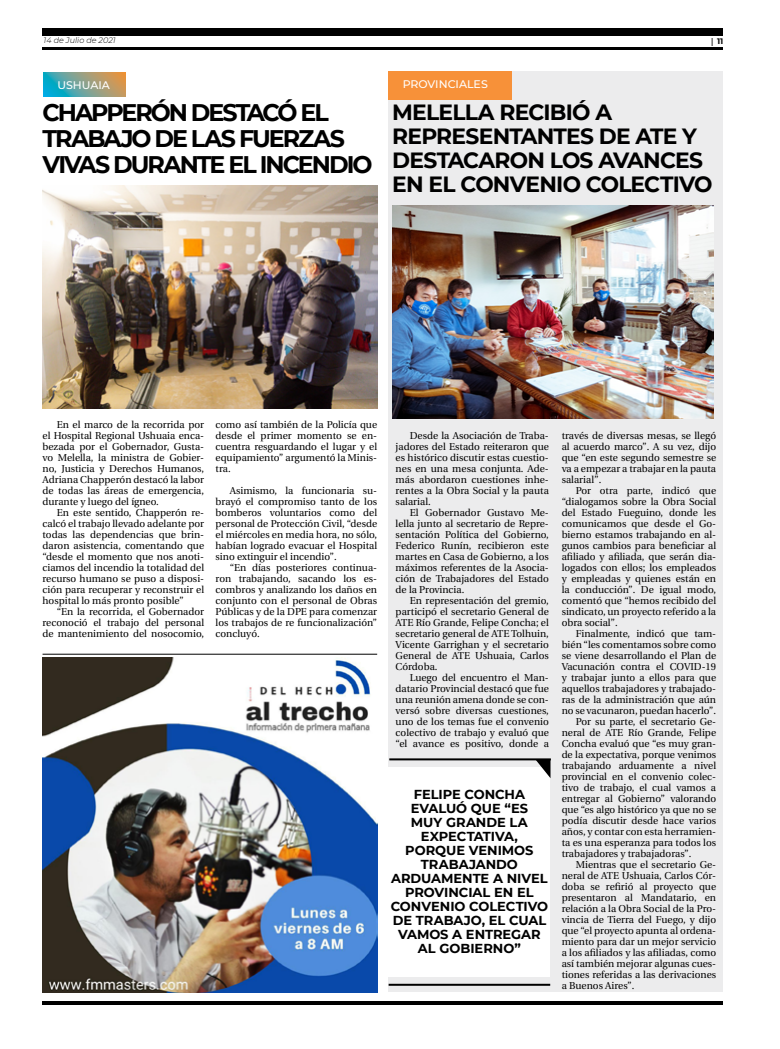
<style>
.page{position:relative;width:780px;height:1049px;background:#fff}
.page>*{position:absolute;margin:0;border:0;box-sizing:border-box;transform-origin:0 0}
.t1{font:700 24px/26px "Montserrat";letter-spacing:-.085em;color:#000}
.t2{font:700 22px/24px "Montserrat";letter-spacing:-.035em;color:#000}
.t3{font:700 13px/14px "Montserrat";letter-spacing:-.005em;color:#000}
.t4{font:500 11px "Montserrat";color:#fff}
.t5{font:10px/11px "Utopia";color:#000;text-align:justify}
.t6{font:italic 300 8px "Montserrat";color:#000}
.t7{font:700 8px "Montserrat";color:#000}
.s1{font-family:"Utopia"}
</style>
<div class="page">
<hr style="left:43px;top:48px;width:680px;height:2px;background:#000">
<div style="left:43px;top:28px;width:680px;height:7px;background:#000"></div>
<hr style="left:43px;top:1001px;width:680px;height:4px;background:#000">
<div style="left:388px;top:72px;width:335px;height:920px;background:#ececed"></div>
<img style="left:43px;top:658px;width:334px;height:334px">
<hr style="left:43px;top:654px;width:334px;height:1px;background:#000">
<svg style="left:43px;top:72px;width:82px;height:24px;background:#79a18f"></svg>
<img style="left:43px;top:186px;width:334px;height:223px">
<div style="left:388px;top:72px;width:124px;height:28px;background:#f79139"></div>
<img style="left:393px;top:206px;width:320px;height:213px">
<div style="left:388px;top:767px;width:162px;height:210px;background:#fff"></div>
<hr style="left:389px;top:758px;width:162px;height:2px;background:#000">
<hr style="left:388px;top:984px;width:162px;height:2px;background:#000">
<svg style="left:535px;top:760px;width:15px;height:18px"></svg>
<p class="t6" style="left:44px;top:35px;width:74px">14 de Julio de 2021</p>
<p class="t7" style="left:711px;top:35px;width:14px"><span class="s1">|</span> 11</p>
<p class="t4" style="left:57px;top:77px;width:54px">USHUAIA</p>
<p class="t4" style="left:403px;top:76px;width:86px">PROVINCIALES</p>
<h1 class="t1" style="left:43px;top:98px;width:331px">CHAPPERÓN DESTACÓ EL<br>TRABAJO DE LAS FUERZAS<br>VIVAS DURANTE EL INCENDIO</h1>
<h2 class="t2" style="left:392px;top:99px;width:322px">MELELLA RECIBIÓ A<br>REPRESENTANTES DE ATE Y<br>DESTACARON LOS AVANCES<br>EN EL CONVENIO COLECTIVO</h2>
<p class="t5" style="left:43px;top:419px;width:163px;text-indent:14px">En el marco de la recorrida por el Hospital Regional Ushuaia enca&shy;bezada por el Gobernador, Gusta&shy;vo Melella, la ministra de Gobier&shy;no, Justicia y Derechos Humanos, Adriana Chapperón destacó la labor de todas las áreas de emergencia, durante y luego del ígneo.</p>
<p class="t5" style="left:43px;top:507px;width:163px;text-indent:14px">En este sentido, Chapperón re&shy;calcó el trabajo llevado adelante por todas las dependencias que brin&shy;daron asistencia, comentando que “desde el momento que nos anoti&shy;ciamos del incendio la totalidad del recurso humano se puso a disposi&shy;ción para recuperar y reconstruir el hospital lo más pronto posible”</p>
<p class="t5" style="left:43px;top:606px;width:163px;text-indent:14px">“En la recorrida, el Gobernador reconoció el trabajo del personal de mantenimiento del nosocomio,</p>
<p class="t5" style="left:215px;top:419px;width:163px">como así también de la Policía que desde el primer momento se en&shy;cuentra resguardando el lugar y el equipamiento” argumentó la Minis&shy;tra.</p>
<p class="t5" style="left:215px;top:485px;width:163px;text-indent:14px">Asimismo, la funcionaria su&shy;brayó el compromiso tanto de los bomberos voluntarios como del personal de Protección Civil, “desde el miércoles en media hora, no sólo, habían logrado evacuar el Hospital sino extinguir el incendio”.</p>
<p class="t5" style="left:215px;top:562px;width:163px;text-indent:14px">“En días posteriores continua&shy;ron trabajando, sacando los es&shy;combros y analizando los daños en conjunto con el personal de Obras Públicas y de la DPE para comenzar los trabajos de re funcionalización” concluyó.</p>
<p class="t5" style="left:395px;top:430px;width:155px;text-indent:14px">Desde la Asociación de Traba&shy;jadores del Estado reiteraron que es histórico discutir estas cuestio&shy;nes en una mesa conjunta. Ade&shy;más abordaron cuestiones inhe&shy;rentes a la Obra Social y la pauta salarial.</p>
<p class="t5" style="left:395px;top:507px;width:155px;text-indent:14px">El Gobernador Gustavo Me&shy;lella junto al secretario de Repre&shy;sentación Política del Gobierno, Federico Runín, recibieron este martes en Casa de Gobierno, a los máximos referentes de la Asocia&shy;ción de Trabajadores del Estado de la Provincia.</p>
<p class="t5" style="left:395px;top:595px;width:155px;text-indent:14px">En representación del gremio, participó el secretario General de ATE Río Grande, Felipe Concha; el secretario general de ATE Tolhuin, Vicente Garrighan y el secretario General de ATE Ushuaia, Carlos Córdoba.</p>
<p class="t5" style="left:395px;top:672px;width:155px;text-indent:14px">Luego del encuentro el Man&shy;datario Provincial destacó que fue una reunión amena donde se con&shy;versó sobre diversas cuestiones, uno de los temas fue el convenio colectivo de trabajo y evaluó que “el avance es positivo, donde a</p>
<h3 class="t3" style="left:413px;top:787px;width:17px">FELIPE</h3>
<h3 class="t3" style="left:464px;top:787px;width:21px">CONCHA</h3>
<h3 class="t3" style="left:410px;top:801px;width:11px">EVALUÓ</h3>
<h3 class="t3" style="left:471px;top:801px;width:49px">QUE “ES</h3>
<h3 class="t3" style="left:411px;top:815px;width:12px">MUY</h3>
<h3 class="t3" style="left:446px;top:815px;width:11px">GRANDE</h3>
<h3 class="t3" style="left:509px;top:815px;width:10px">LA</h3>
<h3 class="t3" style="left:421px;top:829px;width:28px">EXPECTATIVA</h3>
<h3 class="t3" style="left:514px;top:829px;width:5px">,</h3>
<h3 class="t3" style="left:405px;top:843px;width:11px">POR</h3>
<h3 class="t3" style="left:435px;top:843px;width:44px">QUE VENIMOS</h3>
<h3 class="t3" style="left:421px;top:857px;width:11px">TRABAJANDO</h3>
<h3 class="t3" style="left:391px;top:871px;width:11px">ARDUAMENTE</h3>
<h3 class="t3" style="left:493px;top:871px;width:23px">A NIVEL</h3>
<h3 class="t3" style="left:405px;top:885px;width:10px">PROVINCIAL</h3>
<h3 class="t3" style="left:494px;top:885px;width:32px">EN EL</h3>
<h3 class="t3" style="left:390px;top:899px;width:11px">CONVENIO</h3>
<h3 class="t3" style="left:469px;top:899px;width:10px">COLECTIVO</h3>
<h3 class="t3" style="left:392px;top:913px;width:34px">DE TRABAJO</h3>
<h3 class="t3" style="left:481px;top:913px;width:38px">, EL CUAL</h3>
<h3 class="t3" style="left:398px;top:927px;width:12px">VAMOS</h3>
<h3 class="t3" style="left:418px;top:927px;width:59px;text-indent:34px">A ENTREGAR<br>AL GOBIERNO</h3>
<h3 class="t3" style="left:514px;top:941px;width:8px">”</h3>
<p class="t5" style="left:561px;top:430px;width:156px">través de diversas mesas, se llegó al acuerdo marco”. A su vez, dijo que “en este segundo semestre se va a empezar a trabajar en la pauta salarial”.</p>
<p class="t5" style="left:561px;top:485px;width:156px;text-indent:14px">Por otra parte, indicó que “dialogamos sobre la Obra Social del Estado Fueguino, donde les comunicamos que desde el Go&shy;bierno estamos trabajando en al&shy;gunos cambios para beneficiar al afiliado y afiliada, que serán dia&shy;logados con ellos; los empleados y empleadas y quienes están en la conducción”. De igual modo, comentó que “hemos recibido del sindicato, un proyecto referido a la obra social”.</p>
<p class="t5" style="left:576px;top:628px;width:142px">Finalmente, indicó que tam-</p>
<p class="t5" style="left:561px;top:639px;width:156px">bién “les comentamos sobre como</p>
<p class="t5" style="left:561px;top:650px;width:156px">se viene desarrollando el Plan de</p>
<p class="t5" style="left:561px;top:661px;width:156px">Vacunación contra el COVID-19</p>
<p class="t5" style="left:561px;top:672px;width:156px">y trabajar junto a ellos para que</p>
<p class="t5" style="left:561px;top:683px;width:156px">aquellos trabajadores y trabajado-</p>
<p class="t5" style="left:561px;top:694px;width:156px">ras de la administración que aún</p>
<p class="t5" style="left:561px;top:705px;width:156px">no se vacunaron, puedan hacerlo”.</p>
<p class="t5" style="left:576px;top:716px;width:142px">Por su parte, el secretario Ge-</p>
<p class="t5" style="left:561px;top:727px;width:156px">neral de ATE Río Grande, Felipe</p>
<p class="t5" style="left:561px;top:738px;width:156px">Concha evaluó que “es muy gran-</p>
<p class="t5" style="left:561px;top:749px;width:156px">de la expectativa, porque venimos</p>
<p class="t5" style="left:561px;top:760px;width:156px">trabajando arduamente a nivel</p>
<p class="t5" style="left:561px;top:771px;width:156px">provincial en el convenio colec-</p>
<p class="t5" style="left:561px;top:782px;width:156px">tivo de trabajo, el cual vamos a</p>
<p class="t5" style="left:561px;top:793px;width:156px">entregar al Gobierno” valorando</p>
<p class="t5" style="left:561px;top:804px;width:156px">que “es algo histórico ya que no se</p>
<p class="t5" style="left:561px;top:815px;width:156px">podía discutir desde hace varios</p>
<p class="t5" style="left:561px;top:826px;width:156px">años, y contar con esta herramien-</p>
<p class="t5" style="left:561px;top:837px;width:156px">ta es una esperanza para todos los</p>
<p class="t5" style="left:561px;top:848px;width:131px">trabajadores y trabajadoras”.</p>
<p class="t5" style="left:576px;top:859px;width:142px">Mientras que el secretario Ge-</p>
<p class="t5" style="left:561px;top:870px;width:156px">neral de ATE Ushuaia, Carlos Cór-</p>
<p class="t5" style="left:561px;top:881px;width:156px">doba se refirió al proyecto que</p>
<p class="t5" style="left:561px;top:892px;width:156px">presentaron al Mandatario, en</p>
<p class="t5" style="left:561px;top:903px;width:156px">relación a la Obra Social de la Pro-</p>
<p class="t5" style="left:561px;top:914px;width:156px">vincia de Tierra del Fuego, y dijo</p>
<p class="t5" style="left:561px;top:925px;width:156px">que “el proyecto apunta al ordena-</p>
<p class="t5" style="left:561px;top:936px;width:156px">miento para dar un mejor servicio</p>
<p class="t5" style="left:561px;top:947px;width:156px">a los afiliados y las afiliadas, como</p>
<p class="t5" style="left:561px;top:958px;width:156px">así también mejorar algunas cues-</p>
<p class="t5" style="left:561px;top:969px;width:156px">tiones referidas a las derivaciones</p>
<p class="t5" style="left:561px;top:980px;width:74px">a Buenos Aires”.</p>
</div>
